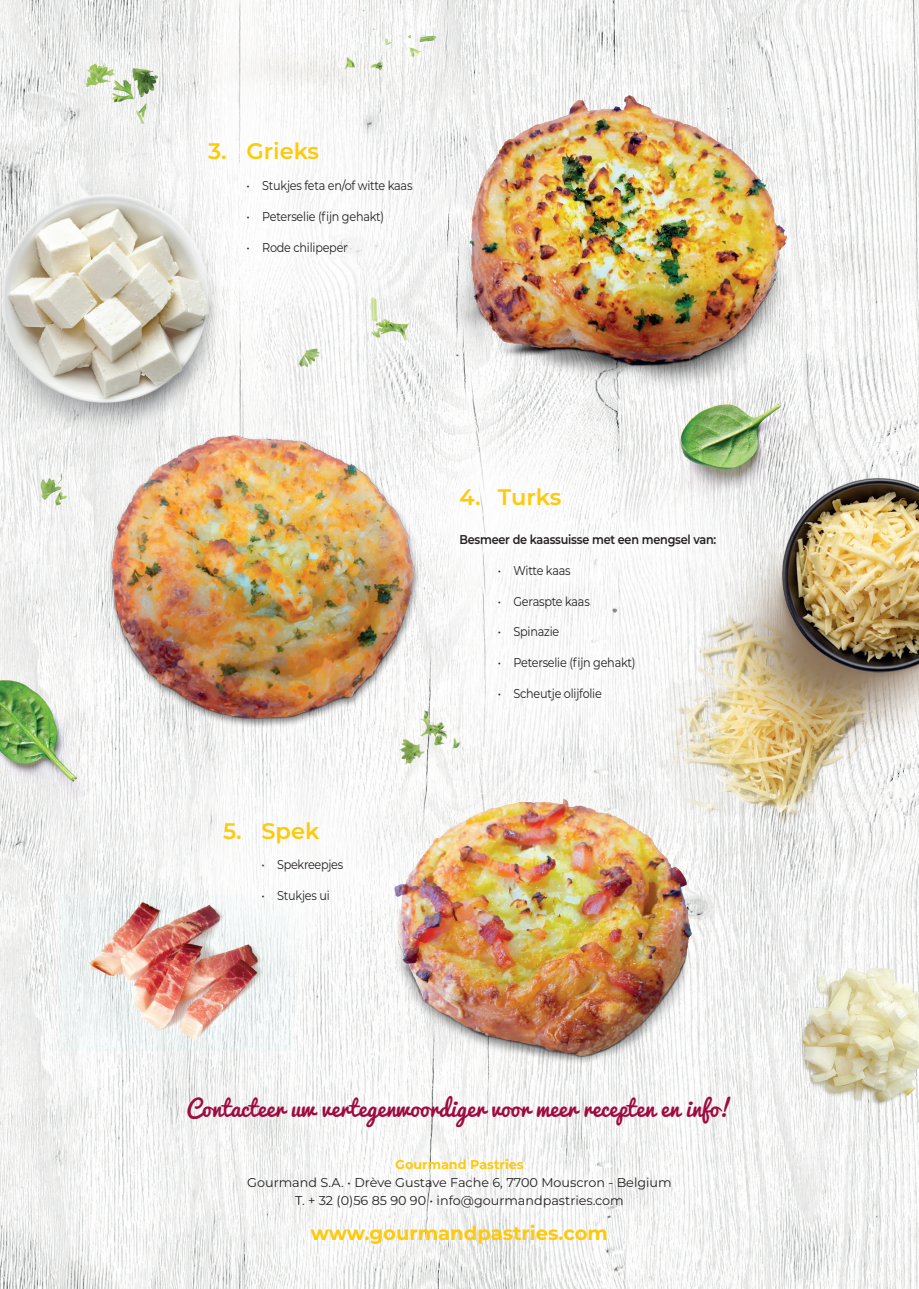
<style>
.page{position:relative;width:919px;height:1289px;background:#fff}
.page>*{position:absolute;margin:0;border:0;box-sizing:border-box;transform-origin:0 0}
.t1{font:22.5px "Pacifico";color:#9e0b3f}
.t2{font:600 22.5px "Montserrat";color:#feca0a}
.t3{font:700 19.5px "Montserrat";color:#feca0a}
.t4{font:12.75px "Montserrat";letter-spacing:-.02em;color:#231f20;scale:.88 1}
.t5{font:12.75px/18px "Montserrat";color:#231f20;text-align:center}
.t6{font:600 12.75px "Montserrat";letter-spacing:-.02em;color:#231f20;scale:.88 1}
.t7{font:700 12.75px "Montserrat";color:#feca0a}
</style>
<div class="page">
<img style="left:0;top:0;width:918px;height:1288px">
<img style="left:353px;top:800px;width:402px;height:277px">
<img style="left:44px;top:361px;width:341px;height:424px">
<img style="left:385px;top:72px;width:439px;height:329px">
<div style="left:109px;top:42px;width:402px;height:312px;background:#fff;opacity:.6"></div>
<div style="left:124px;top:722px;width:317px;height:279px;background:#fff;opacity:.6"></div>
<div style="left:360px;top:388px;width:454px;height:412px;background:#fff;opacity:.6"></div>
<h1 class="t2" style="left:208px;top:135px;width:112px">3. Grieks</h1>
<p class="t4" style="left:246px;top:177px;width:190px">• Stukjes feta en/of witte kaas</p>
<p class="t4" style="left:246px;top:208px;width:158px">• Peterselie (fijn gehakt)</p>
<p class="t4" style="left:246px;top:238px;width:117px">• Rode chilipeper</p>
<h1 class="t2" style="left:223px;top:814px;width:98px">5. Spek</h1>
<p class="t4" style="left:261px;top:856px;width:94px">• Spekreepjes</p>
<p class="t4" style="left:261px;top:886px;width:79px">• Stukjes ui</p>
<h1 class="t2" style="left:459px;top:481px;width:103px">4. Turks</h1>
<p class="t6" style="left:459px;top:530px;width:293px">Besmeer de kaassuisse met een mengsel van:</p>
<p class="t4" style="left:497px;top:561px;width:84px">• Witte kaas</p>
<p class="t4" style="left:497px;top:592px;width:106px">• Geraspte kaas</p>
<p class="t4" style="left:497px;top:623px;width:71px">• Spinazie</p>
<p class="t4" style="left:497px;top:653px;width:158px">• Peterselie (fijn gehakt)</p>
<p class="t4" style="left:497px;top:684px;width:120px">• Scheutje olijfolie</p>
<h1 class="t1" style="left:186px;top:1095px;width:547px">Contacteer uw vertegenwoordiger voor meer recepten en info!</h1>
<p class="t7" style="left:395px;top:1154px;width:130px">Gourmand Pastries</p>
<p class="t5" style="left:247px;top:1172px;width:426px">Gourmand S.A. • Drève Gustave Fache 6, 7700 Mouscron - Belgium<br>T. + 32 (0)56 85 90 90 • info@gourmandpastries.com</p>
<h2 class="t3" style="left:311px;top:1218px;width:298px">www.gourmandpastries.com</h2>
</div>
